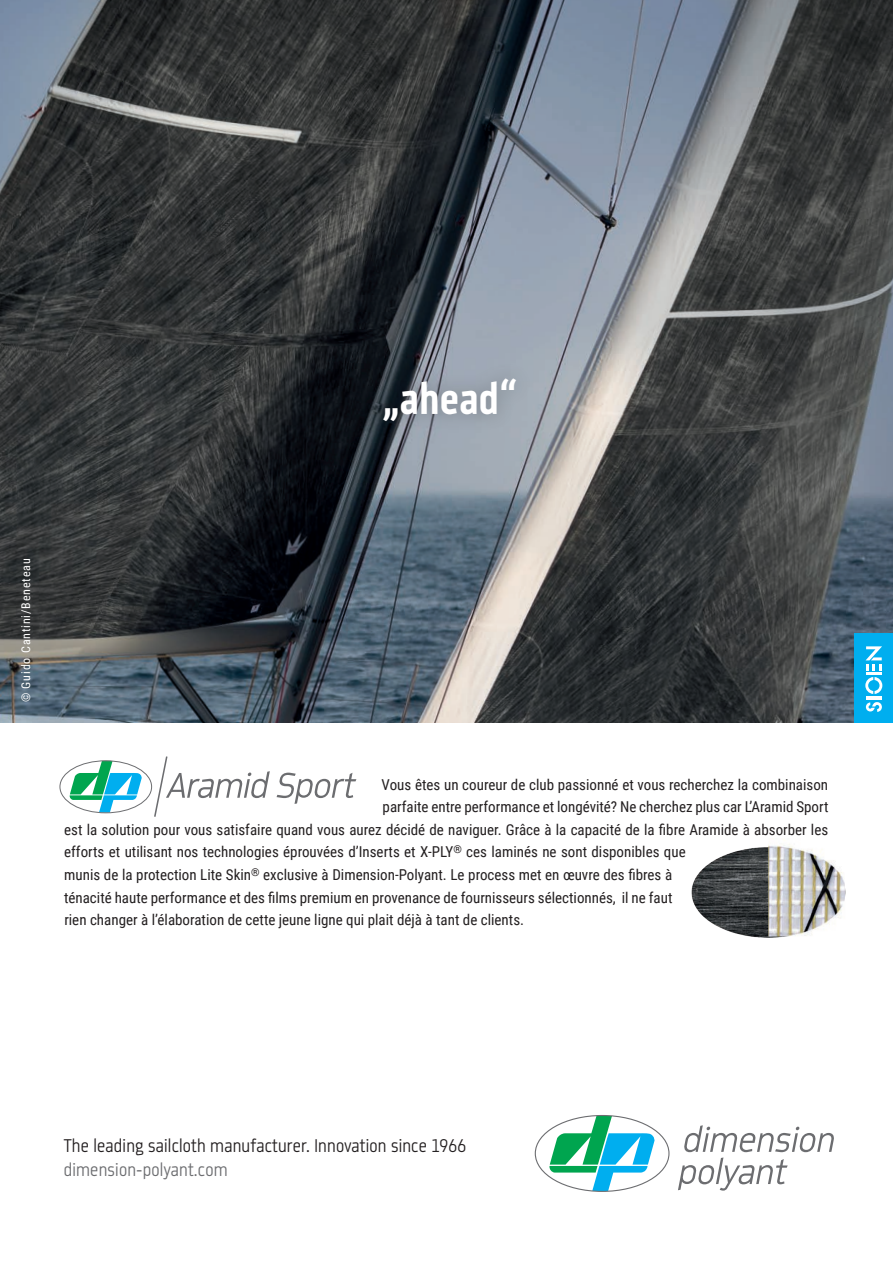
<style>
.page{position:relative;width:893px;height:1263px;background:#fff}
.page>*{position:absolute;margin:0;border:0;box-sizing:border-box;transform-origin:0 0}
.t1{font:700 46.5px "Metroflex Narrow";color:#fff}
.t2{font:300 19.5px "Metroflex Narrow";letter-spacing:.01em;color:#231f20}
.t3{font:300 19.5px "Metroflex Narrow";letter-spacing:.01em;color:#6c6d70}
.t4{font:15px "Roboto Condensed";color:#231f20}
.t5{font:12px "Roboto Condensed";letter-spacing:.07em;color:#fff}
.s1{font-family:"Roboto";font-weight:500}
</style>
<div class="page">
<img style="left:0;top:0;width:893px;height:723px">
<svg style="left:549px;top:1115px;width:106px;height:76px"></svg>
<svg style="left:678px;top:1125px;width:156px;height:65px"></svg>
<div style="left:855px;top:634px;width:38px;height:89px;background:#00aeef"></div>
<svg style="left:866px;top:702px;width:16px;height:10px"></svg>
<svg style="left:865px;top:677px;width:17px;height:17px"></svg>
<hr style="left:866px;top:696px;width:16px;height:3px;background:#fff">
<hr style="left:866px;top:672px;width:16px;height:3px;background:#fff">
<svg style="left:865px;top:646px;width:17px;height:25px"></svg>
<svg style="left:154px;top:756px;width:203px;height:61px"></svg>
<svg style="left:70px;top:761px;width:72px;height:52px"></svg>
<div style="left:60px;top:760px;width:92px;height:53px;border:1px solid #6c6d70;border-radius:50%"></div>
<div style="left:367px;top:360px;width:165px;height:78px;background:#231f20;opacity:.29"></div>
<img style="left:691px;top:847px;width:155px;height:90px">
<img style="left:768px;top:844px;width:77px;height:92px">
<h1 class="t1" style="left:382px;top:371px;width:136px"><span class="s1">„</span>ahead<span class="s1">“</span></h1>
<p class="t5" style="left:18px;top:702px;width:145px;rotate:-90deg">© Guido Cantini/Beneteau</p>
<p class="t4" style="left:382px;top:774px;width:448px">Vous êtes un coureur de club passionné et vous recherchez la combinaison</p>
<p class="t4" style="left:383px;top:797px;width:447px">parfaite entre performance et longévité? Ne cherchez plus car L’Aramid Sport</p>
<p class="t4" style="left:64px;top:819px;width:765px">est la solution pour vous satisfaire quand vous aurez décidé de naviguer. Grâce à la capacité de la fibre Aramide à absorber les</p>
<p class="t4" style="left:64px;top:842px;width:623px">efforts et utilisant nos technologies éprouvées d’Inserts et X-PLY<sup>®</sup> ces laminés ne sont disponibles que</p>
<p class="t4" style="left:64px;top:864px;width:609px">munis de la protection Lite Skin<sup>®</sup> exclusive à Dimension-Polyant. Le process met en œuvre des fibres à</p>
<p class="t4" style="left:64px;top:887px;width:610px">ténacité haute performance et des films premium en provenance de fournisseurs sélectionnés, il ne faut</p>
<p class="t4" style="left:64px;top:909px;width:461px">rien changer à l’élaboration de cette jeune ligne qui plait déjà à tant de clients.</p>
<h2 class="t2" style="left:64px;top:1134px;width:404px">The leading sailcloth manufacturer. Innovation since 1966</h2>
<h2 class="t3" style="left:64px;top:1158px;width:165px">dimension-polyant.com</h2>
</div>
